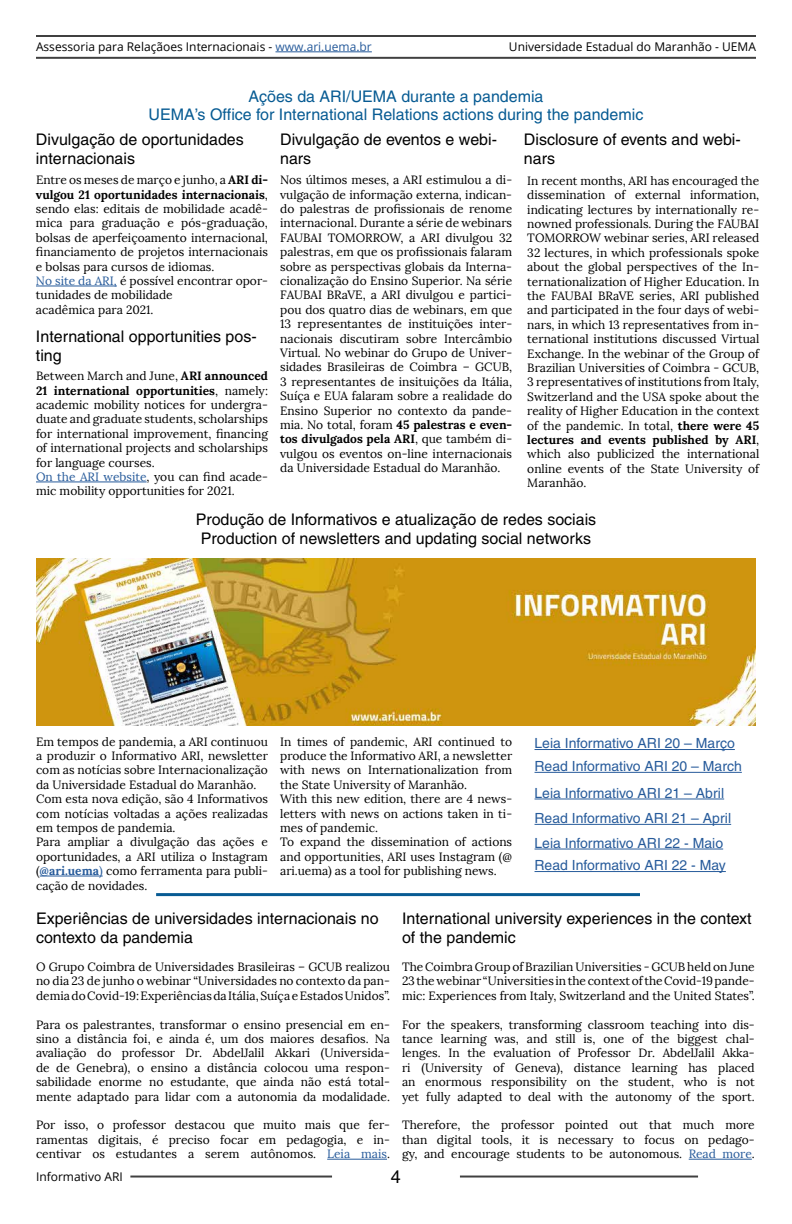
<style>
.page{position:relative;width:792px;height:1224px;background:#fff}
.page>*{position:absolute;margin:0;border:0;box-sizing:border-box;transform-origin:0 0}
.t1{font:18px "Helvetica";color:#000}
.t2{font:16px/19.2px "Helvetica";color:#000}
.t3{font:16px/18px "Helvetica";color:#075b93;text-align:center}
.t4{font:14px/25px "Helvetica";color:#275b9b}
.t5{font:12px/14.4px "Lora";color:#000;text-align:justify}
.t6{font:12px "Open Sans";color:#000}
.s1{color:#275b9b}
.s2{font-weight:700}
.s3{font-weight:700;color:#275b9b}
</style>
<div class="page">
<hr style="left:36px;top:286px;width:81px;height:1px;background:#275b9b">
<hr style="left:40px;top:876px;width:63px;height:1px;background:#275b9b">
<hr style="left:36px;top:482px;width:111px;height:1px;background:#275b9b">
<hr style="left:535px;top:749px;width:200px;height:1px;background:#275b9b">
<hr style="left:535px;top:772px;width:207px;height:1px;background:#275b9b">
<hr style="left:535px;top:799px;width:189px;height:1px;background:#275b9b">
<hr style="left:535px;top:824px;width:196px;height:1px;background:#275b9b">
<hr style="left:535px;top:849px;width:188px;height:1px;background:#275b9b">
<hr style="left:535px;top:871px;width:191px;height:1px;background:#275b9b">
<hr style="left:156px;top:893px;width:484px;height:3px;background:#075b93">
<hr style="left:327px;top:1159px;width:60px;height:1px;background:#275b9b">
<hr style="left:689px;top:1159px;width:63px;height:1px;background:#275b9b">
<img style="left:36px;top:559px;width:720px;height:167px">
<hr style="left:130px;top:1176px;width:202px;height:2px;background:#000">
<hr style="left:460px;top:1176px;width:238px;height:2px;background:#000">
<hr style="left:36px;top:35px;width:720px;height:2px;background:#000">
<hr style="left:36px;top:57px;width:720px;height:2px;background:#000">
<hr style="left:275px;top:52px;width:97px;height:1px;background:#275b9b">
<p class="t6" style="left:36px;top:38px;width:337px">Assessoria para Relaçãoes Internacionais - <span class="s1">www.ari.uema.br</span></p>
<p class="t6" style="left:509px;top:38px;width:249px">Universidade Estadual do Maranhão - UEMA</p>
<h2 class="t3" style="left:149px;top:88px;width:496px">Ações da ARI/UEMA durante a pandemia<br>UEMA’s Office for International Relations actions during the pandemic</h2>
<h2 class="t2" style="left:36px;top:130px;width:209px">Divulgação de oportunidades internacionais</h2>
<h2 class="t2" style="left:280px;top:130px;width:218px">Divulgação de eventos e webi&shy;nars</h2>
<h2 class="t2" style="left:524px;top:130px;width:218px">Disclosure of events and webi&shy;nars</h2>
<p class="t5" style="left:36px;top:173px;width:234px;text-align:left">Entre os meses de março e junho, a <span class="s2">ARI di&shy;vulgou 21 oportunidades internacionais</span>, sendo elas: editais de mobilidade acadê&shy;mica para graduação e pós-graduação, bolsas de aperfeiçoamento internacional, financiamento de projetos internacionais e bolsas para cursos de idiomas.<br><span class="s1">No site da ARI,</span> é possível encontrar opor&shy;tunidades de mobilidade<br>acadêmica para 2021.</p>
<p class="t5" style="left:280px;top:173px;width:234px">Nos últimos meses, a ARI estimulou a di&shy;vulgação de informação externa, indican&shy;do palestras de profissionais de renome internacional. Durante a série de webinars FAUBAI TOMORROW, a ARI divulgou 32 palestras, em que os profissionais falaram sobre as perspectivas globais da Interna&shy;cionalização do Ensino Superior. Na série FAUBAI BRaVE, a ARI divulgou e partici&shy;pou dos quatro dias de webinars, em que 13 representantes de instituições inter&shy;nacionais discutiram sobre Intercâmbio Virtual. No webinar do Grupo de Univer&shy;sidades Brasileiras de Coimbra – GCUB, 3 representantes de insituições da Itália, Suíça e EUA falaram sobre a realidade do Ensino Superior no contexto da pande&shy;mia. No total, foram <span class="s2">45 palestras e even&shy;tos divulgados pela ARI</span>, que também di&shy;vulgou os eventos on-line internacionais da Universidade Estadual do Maranhão.</p>
<p class="t5" style="left:527px;top:173px;width:234px">In recent months, ARI has encouraged the dissemination of external information, indicating lectures by internationally re&shy;nowned professionals. During the FAUBAI TOMORROW webinar series, ARI released 32 lectures, in which professionals spoke about the global perspectives of the In&shy;ternationalization of Higher Education. In the FAUBAI BRaVE series, ARI published and participated in the four days of webi&shy;nars, in which 13 representatives from in&shy;ternational institutions discussed Virtual Exchange. In the webinar of the Group of Brazilian Universities of Coimbra - GCUB, 3 representatives of institutions from Italy, Switzerland and the USA spoke about the reality of Higher Education in the context of the pandemic. In total, <span class="s2">there were 45 lectures and events published by ARI</span>, which also publicized the international online events of the State University of Maranhão.</p>
<h2 class="t2" style="left:36px;top:326px;width:222px">International opportunities pos&shy;ting</h2>
<p class="t5" style="left:36px;top:369px;width:234px;text-align:left">Between March and June, <span class="s2">ARI announced 21 international opportunities</span>, namely: academic mobility notices for undergra&shy;duate and graduate students, scholarships for international improvement, financing of international projects and scholarships for language courses.<br><span class="s1">On the ARI website</span>, you can find acade&shy;mic mobility opportunities for 2021.</p>
<h2 class="t2" style="left:196px;top:510px;width:402px">Produção de Informativos e atualização de redes sociais</h2>
<h2 class="t2" style="left:201px;top:529px;width:392px">Production of newsletters and updating social networks</h2>
<p class="t5" style="left:36px;top:734px;width:234px;text-align:left">Em tempos de pandemia, a ARI continuou a produzir o Informativo ARI, newsletter com as notícias sobre Internacionalização da Universidade Estadual do Maranhão.<br>Com esta nova edição, são 4 Informativos com notícias voltadas a ações realizadas em tempos de pandemia.<br>Para ampliar a divulgação das ações e oportunidades, a ARI utiliza o Instagram (<span class="s3">@ari.uema</span><span class="s1">)</span> como ferramenta para publi&shy;cação de novidades.</p>
<p class="t5" style="left:280px;top:734px;width:234px;text-align:left">In times of pandemic, ARI continued to produce the Informativo ARI, a newsletter with news on Internationalization from the State University of Maranhão.<br>With this new edition, there are 4 news&shy;letters with news on actions taken in ti&shy;mes of pandemic.<br>To expand the dissemination of actions and opportunities, ARI uses Instagram (@ ari.uema) as a tool for publishing news.</p>
<p class="t4" style="left:535px;top:732px;width:209px;line-height:22.8px">Leia Informativo ARI 20 – Março<br>Read Informativo ARI 20 – March</p>
<p class="t4" style="left:535px;top:780px;width:198px">Leia Informativo ARI 21 – Abril<br>Read Informativo ARI 21 – April<br>Leia Informativo ARI 22 - Maio</p>
<p class="t4" style="left:535px;top:853px;width:193px">Read Informativo ARI 22 - May</p>
<h2 class="t2" style="left:36px;top:908px;width:344px">Experiências de universidades internacionais no contexto da pandemia</h2>
<p class="t5" style="left:36px;top:960px;width:356px">O Grupo Coimbra de Universidades Brasileiras – GCUB realizou no dia 23 de junho o webinar “Universidades no contexto da pan&shy;demia do Covid-19: Experiências da Itália, Suíça e Estados Unidos”.</p>
<p class="t5" style="left:36px;top:1017px;width:356px">Para os palestrantes, transformar o ensino presencial em en&shy;sino a distância foi, e ainda é, um dos maiores desafios. Na avaliação do professor Dr. AbdelJalil Akkari (Universida&shy;de de Genebra), o ensino a distância colocou uma respon&shy;sabilidade enorme no estudante, que ainda não está total&shy;mente adaptado para lidar com a autonomia da modalidade.</p>
<p class="t5" style="left:36px;top:1118px;width:356px">Por isso, o professor destacou que muito mais que fer&shy;ramentas digitais, é preciso focar em pedagogia, e in&shy;centivar os estudantes a serem autônomos. <span class="s1">Leia mais</span>.</p>
<h2 class="t2" style="left:402px;top:908px;width:351px">International university experiences in the context of the pandemic</h2>
<p class="t5" style="left:402px;top:960px;width:354px">The Coimbra Group of Brazilian Universities - GCUB held on June 23 the webinar “Universities in the context of the Covid-19 pande&shy;mic: Experiences from Italy, Switzerland and the United States”.</p>
<p class="t5" style="left:402px;top:1017px;width:354px">For the speakers, transforming classroom teaching into dis&shy;tance learning was, and still is, one of the biggest chal&shy;lenges. In the evaluation of Professor Dr. AbdelJalil Akka&shy;ri (University of Geneva), distance learning has placed an enormous responsibility on the student, who is not yet fully adapted to deal with the autonomy of the sport.</p>
<p class="t5" style="left:402px;top:1118px;width:354px">Therefore, the professor pointed out that much more than digital tools, it is necessary to focus on pedago&shy;gy, and encourage students to be autonomous. <span class="s1">Read more</span>.</p>
<p class="t6" style="left:36px;top:1169px;width:88px">Informativo ARI</p>
<h1 class="t1" style="left:391px;top:1166px;width:12px">4</h1>
</div>
